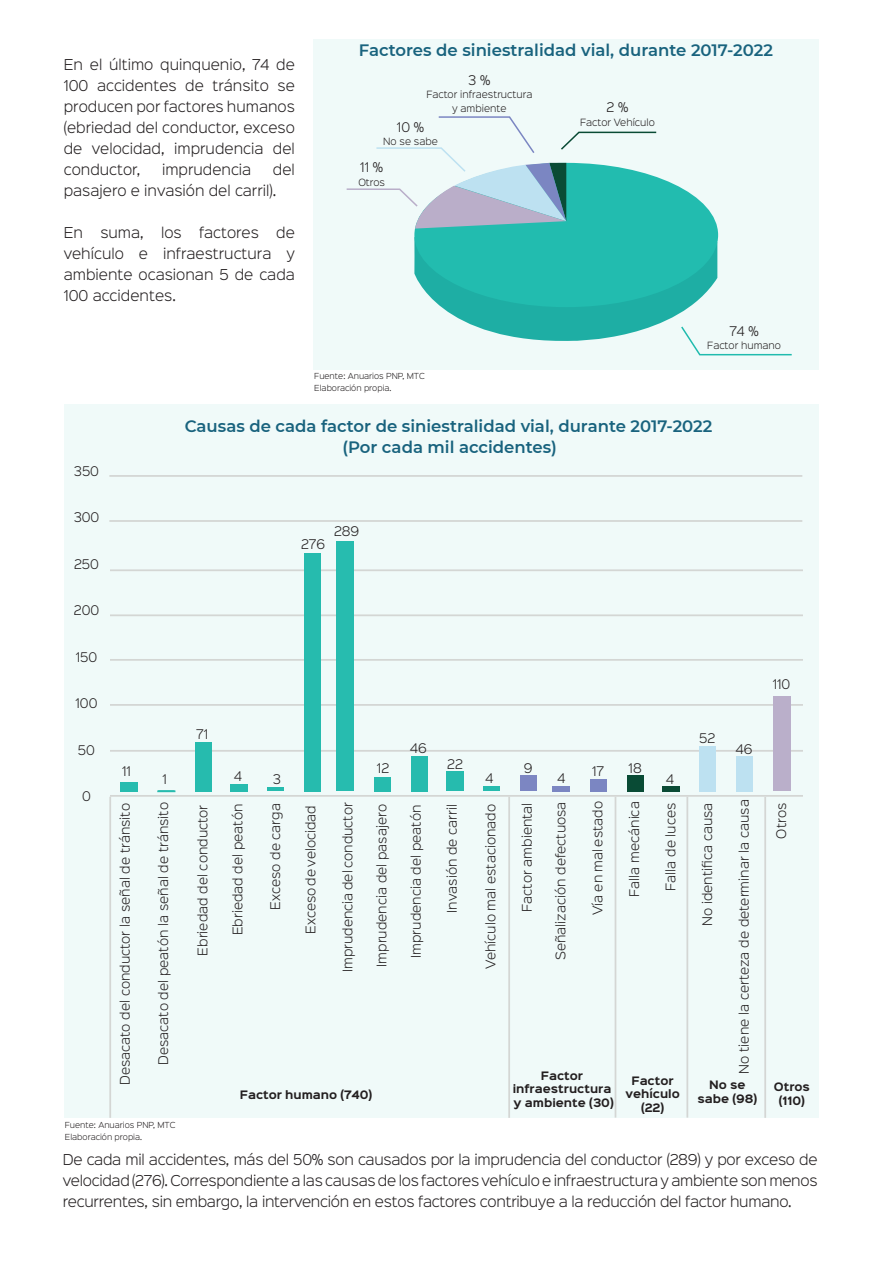
<style>
.page{position:relative;width:893px;height:1263px;background:#fff}
.page>*{position:absolute;margin:0;border:0;box-sizing:border-box;transform-origin:0 0}
.t1{font:600 16.5px/21.3px "Montserrat";color:#19637e;text-align:center}
.t2{font:300 13.5px/21px "Sinkin Sans 300";color:#231f20;text-align:justify}
.t3{font:300 12px "Sinkin Sans 300";color:#231f20}
.t4{font:700 10.5px/13.5px "Sinkin Sans 700";color:#231f20;text-align:center}
.t5{font:300 9px/13.5px "Sinkin Sans 300";color:#231f20;text-align:center}
.t6{font:300 7.5px/12px "Sinkin Sans 300";color:#231f20}
</style>
<div class="page">
<div style="left:313px;top:39px;width:506px;height:330px;background:#f0faf9"></div>
<div style="left:414px;top:163px;width:304px;height:144px;background:#22bcaf;border-radius:50%"></div>
<svg style="left:414px;top:237px;width:378px;height:119px"></svg>
<svg style="left:346px;top:116px;width:312px;height:113px"></svg>
<div style="left:64px;top:404px;width:755px;height:714px;background:#f0faf9"></div>
<hr style="left:110px;top:750px;width:693px;height:2px;background:#d4d6d4">
<hr style="left:110px;top:704px;width:693px;height:2px;background:#d4d6d4">
<hr style="left:110px;top:659px;width:693px;height:2px;background:#d4d6d4">
<hr style="left:110px;top:614px;width:693px;height:2px;background:#d4d6d4">
<hr style="left:110px;top:795px;width:693px;height:2px;background:#d4d6d4">
<div style="left:121px;top:782px;width:17px;height:9px;background:#27bcaf"></div>
<svg style="left:157px;top:790px;width:18px;height:2px"></svg>
<div style="left:195px;top:742px;width:17px;height:49px;background:#26bbae"></div>
<hr style="left:110px;top:569px;width:693px;height:2px;background:#d4d6d4">
<div style="left:230px;top:784px;width:17px;height:7px;background:#26bbae"></div>
<hr style="left:268px;top:787px;width:16px;height:4px;background:#26bbae">
<div style="left:305px;top:553px;width:16px;height:238px;background:#26bbae"></div>
<div style="left:337px;top:541px;width:17px;height:250px;background:#27bcaf"></div>
<div style="left:374px;top:777px;width:17px;height:14px;background:#26bbae"></div>
<div style="left:411px;top:756px;width:17px;height:35px;background:#26bbae"></div>
<div style="left:446px;top:772px;width:17px;height:19px;background:#26bbae"></div>
<div style="left:484px;top:786px;width:16px;height:5px;background:#26bbae"></div>
<div style="left:521px;top:775px;width:16px;height:16px;background:#7c86c2"></div>
<div style="left:553px;top:786px;width:17px;height:5px;background:#7b86c2"></div>
<div style="left:590px;top:779px;width:17px;height:12px;background:#7b86c2"></div>
<div style="left:627px;top:775px;width:17px;height:16px;background:#094b35"></div>
<div style="left:662px;top:786px;width:17px;height:5px;background:#0a4b35"></div>
<div style="left:700px;top:746px;width:16px;height:45px;background:#bde1f1"></div>
<div style="left:737px;top:756px;width:16px;height:35px;background:#bde1f1"></div>
<div style="left:774px;top:696px;width:17px;height:95px;background:#baafca"></div>
<hr style="left:109px;top:520px;width:693px;height:2px;background:#d4d6d4">
<hr style="left:109px;top:475px;width:693px;height:2px;background:#d4d6d4">
<hr style="left:109px;top:797px;width:2px;height:321px;background:#d4d6d4">
<hr style="left:508px;top:797px;width:2px;height:321px;background:#d4d6d4">
<hr style="left:615px;top:797px;width:1px;height:320px;background:#d4d6d4">
<hr style="left:686px;top:797px;width:2px;height:320px;background:#d4d6d4">
<hr style="left:764px;top:797px;width:2px;height:321px;background:#d4d6d4">
<p class="t2" style="left:64px;top:53px;width:233px">En el último quinquenio, 74 de 100 accidentes de tránsito se producen por factores humanos (ebriedad del conductor, exceso de velocidad, imprudencia del conductor,</p>
<p class="t2" style="left:162px;top:158px;width:91px">imprudencia</p>
<p class="t2" style="left:64px;top:158px;width:233px;text-indent:209px">del pasajero e invasión del carril).</p>
<p class="t2" style="left:64px;top:221px;width:21px">En</p>
<p class="t2" style="left:100px;top:221px;width:45px">suma,</p>
<p class="t2" style="left:161px;top:221px;width:22px">los</p>
<p class="t2" style="left:199px;top:221px;width:61px">factores</p>
<p class="t2" style="left:64px;top:221px;width:233px;text-indent:212px">de vehículo e infraestructura y ambiente ocasionan 5 de cada 100 accidentes.</p>
<p class="t1" style="left:359px;top:39px;width:416px">Factores de siniestralidad vial, durante 2017-2022</p>
<p class="t3" style="left:468px;top:70px;width:24px">3 %</p>
<p class="t5" style="left:426px;top:87px;width:108px">Factor infraestructura y ambiente</p>
<p class="t3" style="left:397px;top:117px;width:29px">10 %</p>
<p class="t5" style="left:383px;top:134px;width:56px">No se sabe</p>
<p class="t3" style="left:360px;top:158px;width:24px">11 %</p>
<p class="t5" style="left:358px;top:175px;width:28px">Otros</p>
<p class="t3" style="left:606px;top:98px;width:23px">2 %</p>
<p class="t5" style="left:580px;top:115px;width:76px">Factor Vehículo</p>
<p class="t3" style="left:729px;top:321px;width:31px">74 %</p>
<p class="t5" style="left:707px;top:338px;width:75px">Factor humano</p>
<p class="t6" style="left:314px;top:369px;width:112px">Fuente: Anuarios PNP, MTC<br>Elaboración propia.</p>
<p class="t1" style="left:185px;top:414px;width:529px">Causas de cada factor de siniestralidad vial, durante 2017-2022 (Por cada mil accidentes)</p>
<p class="t3" style="left:74px;top:461px;width:27px">350</p>
<p class="t3" style="left:74px;top:507px;width:27px">300</p>
<p class="t3" style="left:74px;top:554px;width:26px">250</p>
<p class="t3" style="left:74px;top:600px;width:27px">200</p>
<p class="t3" style="left:76px;top:647px;width:23px">150</p>
<p class="t3" style="left:76px;top:693px;width:23px">100</p>
<p class="t3" style="left:78px;top:740px;width:19px">50</p>
<p class="t3" style="left:82px;top:786px;width:10px">0</p>
<p class="t3" style="left:334px;top:522px;width:27px">289</p>
<p class="t3" style="left:301px;top:534px;width:26px">276</p>
<p class="t3" style="left:773px;top:675px;width:19px">110</p>
<p class="t3" style="left:196px;top:724px;width:14px">71</p>
<p class="t3" style="left:699px;top:728px;width:18px">52</p>
<p class="t3" style="left:410px;top:738px;width:19px">46</p>
<p class="t3" style="left:735px;top:739px;width:19px">46</p>
<p class="t3" style="left:447px;top:754px;width:17px">22</p>
<p class="t3" style="left:377px;top:758px;width:14px">12</p>
<p class="t3" style="left:524px;top:758px;width:10px">9</p>
<p class="t3" style="left:592px;top:761px;width:14px">17</p>
<p class="t3" style="left:629px;top:758px;width:15px">18</p>
<p class="t3" style="left:122px;top:761px;width:10px">11</p>
<p class="t3" style="left:234px;top:766px;width:10px">4</p>
<p class="t3" style="left:273px;top:770px;width:10px">3</p>
<p class="t3" style="left:485px;top:769px;width:10px">4</p>
<p class="t3" style="left:557px;top:769px;width:10px">4</p>
<p class="t3" style="left:666px;top:769px;width:10px">4</p>
<p class="t3" style="left:162px;top:770px;width:6px">1</p>
<p class="t3" style="left:551px;top:960px;width:160px;rotate:-90deg">Señalización defectuosa</p>
<p class="t3" style="left:698px;top:926px;width:125px;rotate:-90deg">No identifica causa</p>
<p class="t3" style="left:734px;top:1073px;width:276px;rotate:-90deg">No tiene la certeza de determinar la causa</p>
<p class="t3" style="left:772px;top:838px;width:37px;rotate:-90deg">Otros</p>
<p class="t3" style="left:301px;top:934px;width:130px;rotate:-90deg">Exceso de velocidad</p>
<p class="t3" style="left:406px;top:958px;width:155px;rotate:-90deg">Imprudencia del peatón</p>
<p class="t3" style="left:588px;top:915px;width:115px;rotate:-90deg">Vía en mal estado</p>
<p class="t3" style="left:625px;top:897px;width:97px;rotate:-90deg">Falla mecánica</p>
<p class="t3" style="left:661px;top:891px;width:89px;rotate:-90deg">Falla de luces</p>
<p class="t3" style="left:115px;top:1085px;width:283px;rotate:-90deg">Desacato del conductor la señal de tránsito</p>
<p class="t3" style="left:153px;top:1065px;width:264px;rotate:-90deg">Desacato del peatón la señal de tránsito</p>
<p class="t3" style="left:193px;top:955px;width:152px;rotate:-90deg">Ebriedad del conductor</p>
<p class="t3" style="left:228px;top:935px;width:133px;rotate:-90deg">Ebriedad del peatón</p>
<p class="t3" style="left:265px;top:910px;width:108px;rotate:-90deg">Exceso de carga</p>
<p class="t3" style="left:338px;top:972px;width:171px;rotate:-90deg">Imprudencia del conductor</p>
<p class="t3" style="left:372px;top:967px;width:164px;rotate:-90deg">Imprudencia del pasajero</p>
<p class="t3" style="left:442px;top:913px;width:110px;rotate:-90deg">Invasión de carril</p>
<p class="t3" style="left:481px;top:969px;width:166px;rotate:-90deg">Vehículo mal estacionado</p>
<p class="t3" style="left:517px;top:912px;width:111px;rotate:-90deg">Factor ambiental</p>
<p class="t4" style="left:513px;top:1069px;width:102px">Factor infraestructura y ambiente (30)</p>
<p class="t4" style="left:625px;top:1074px;width:56px">Factor vehículo (22)</p>
<p class="t4" style="left:697px;top:1079px;width:61px">No se sabe (98)</p>
<p class="t4" style="left:774px;top:1080px;width:38px">Otros (110)</p>
<p class="t2" style="left:63px;top:1148px;width:756px">De cada mil accidentes, más del 50% son causados por la imprudencia del conductor (289) y por exceso de velocidad (276). Correspondiente a las causas de los factores vehículo e infraestructura y ambiente son menos recurrentes, sin embargo, la intervención en estos factores contribuye a la reducción del factor humano.</p>
<p class="t4" style="left:240px;top:1088px;width:134px">Factor humano (740)</p>
<p class="t6" style="left:65px;top:1118px;width:112px">Fuente: Anuarios PNP, MTC<br>Elaboración propia.</p>
</div>
